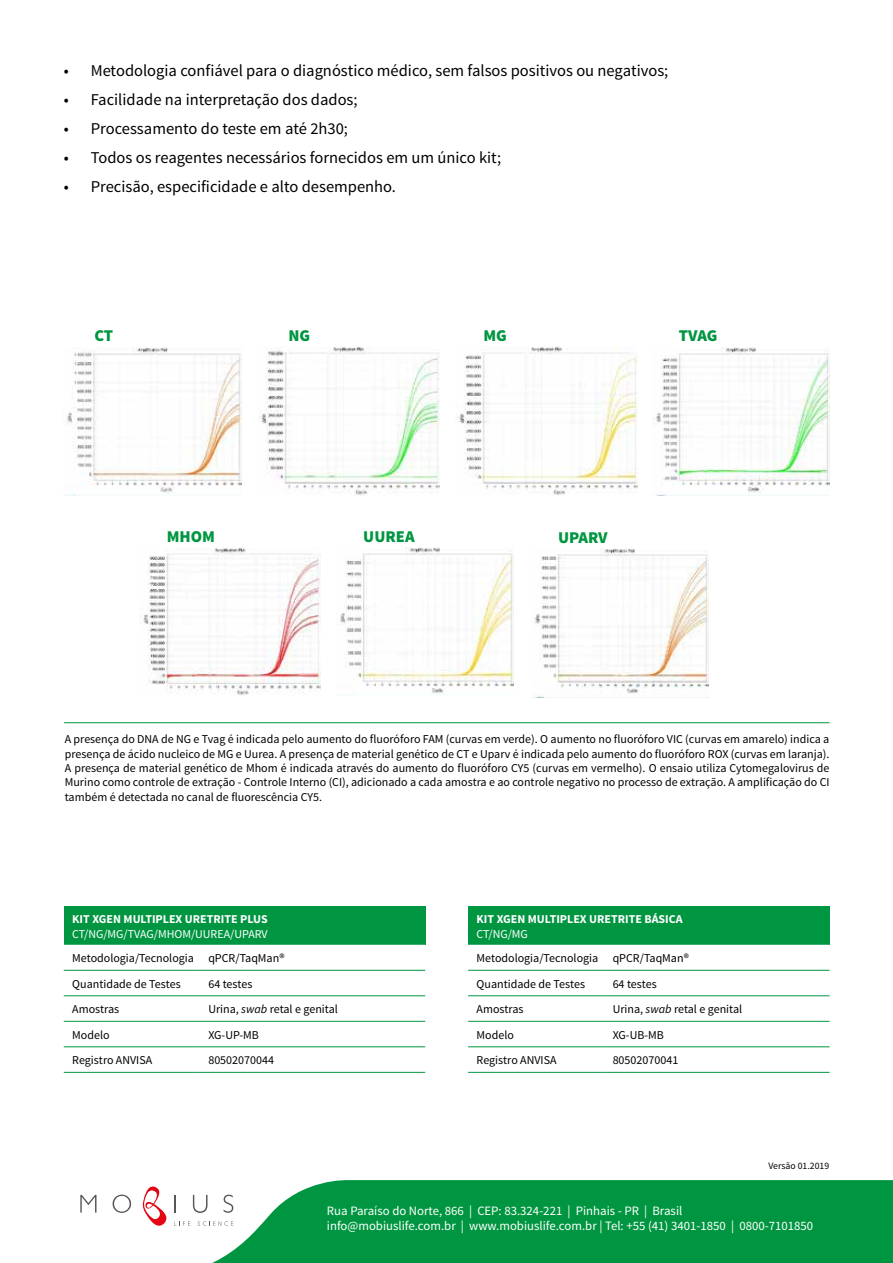
<style>
.page{position:relative;width:893px;height:1263px;background:#fff}
.page>*{position:absolute;margin:0;border:0;box-sizing:border-box;transform-origin:0 0}
.t1{font:16.5px "Source Sans Pro";color:#000}
.t2{font:900 16.5px "Source Sans Pro";color:#009641}
.t3{font:12.75px/15px "Source Sans Pro";color:#fff}
.t4{font:12px/14.4px "Source Sans Pro";color:#000}
.t5{font:700 12px "Source Sans Pro";color:#fff}
.t6{font:12px "Source Sans Pro";color:#fff}
.t7{font:9.75px "Source Sans Pro";color:#000}
.s1{font-style:italic}
</style>
<div class="page">
<div style="left:64px;top:906px;width:361px;height:39px;background:#009641"></div>
<svg style="left:64px;top:969px;width:361px;height:103px"></svg>
<hr style="left:64px;top:970px;width:136px;height:1px;background:#009641">
<hr style="left:200px;top:970px;width:225px;height:1px;background:#009641">
<hr style="left:64px;top:995px;width:136px;height:1px;background:#009641">
<hr style="left:200px;top:995px;width:225px;height:1px;background:#009641">
<hr style="left:64px;top:1021px;width:136px;height:1px;background:#009641">
<hr style="left:200px;top:1021px;width:225px;height:1px;background:#009641">
<hr style="left:64px;top:1046px;width:136px;height:1px;background:#009641">
<hr style="left:200px;top:1046px;width:225px;height:1px;background:#009641">
<hr style="left:64px;top:1072px;width:136px;height:1px;background:#009641">
<hr style="left:200px;top:1072px;width:225px;height:1px;background:#009641">
<div style="left:468px;top:906px;width:361px;height:39px;background:#009641"></div>
<svg style="left:468px;top:969px;width:361px;height:103px"></svg>
<hr style="left:468px;top:970px;width:136px;height:1px;background:#009641">
<hr style="left:604px;top:970px;width:225px;height:1px;background:#009641">
<hr style="left:468px;top:995px;width:136px;height:1px;background:#009641">
<hr style="left:604px;top:995px;width:225px;height:1px;background:#009641">
<hr style="left:468px;top:1021px;width:136px;height:1px;background:#009641">
<hr style="left:604px;top:1021px;width:225px;height:1px;background:#009641">
<hr style="left:468px;top:1046px;width:136px;height:1px;background:#009641">
<hr style="left:604px;top:1046px;width:225px;height:1px;background:#009641">
<hr style="left:468px;top:1072px;width:136px;height:1px;background:#009641">
<hr style="left:604px;top:1072px;width:225px;height:1px;background:#009641">
<hr style="left:64px;top:722px;width:765px;height:1px;background:#009641">
<img style="left:336px;top:547px;width:178px;height:149px">
<img style="left:66px;top:347px;width:175px;height:148px">
<img style="left:653px;top:347px;width:176px;height:148px">
<img style="left:533px;top:548px;width:176px;height:149px">
<img style="left:140px;top:547px;width:180px;height:149px">
<img style="left:259px;top:347px;width:180px;height:148px">
<img style="left:457px;top:347px;width:180px;height:148px">
<svg style="left:95px;top:1180px;width:798px;height:83px;fill:#009641"></svg>
<svg style="left:80px;top:1195px;width:16px;height:17px"></svg>
<svg style="left:113px;top:1194px;width:18px;height:19px"></svg>
<svg style="left:174px;top:1195px;width:2px;height:17px"></svg>
<svg style="left:193px;top:1195px;width:14px;height:18px"></svg>
<svg style="left:224px;top:1195px;width:9px;height:18px"></svg>
<svg style="left:142px;top:1186px;width:24px;height:40px"></svg>
<svg style="left:174px;top:1221px;width:16px;height:5px"></svg>
<svg style="left:197px;top:1221px;width:36px;height:5px"></svg>
<h1 class="t1" style="left:64px;top:60px;width:606px">• Metodologia confiável para o diagnóstico médico, sem falsos positivos ou negativos;</h1>
<h1 class="t1" style="left:64px;top:89px;width:295px">• Facilidade na interpretação dos dados;</h1>
<h1 class="t1" style="left:64px;top:118px;width:286px">• Processamento do teste em até 2h30;</h1>
<h1 class="t1" style="left:64px;top:147px;width:439px">• Todos os reagentes necessários fornecidos em um único kit;</h1>
<h1 class="t1" style="left:64px;top:176px;width:334px">• Precisão, especificidade e alto desempenho.</h1>
<h1 class="t2" style="left:94px;top:325px;width:20px">CT</h1>
<h1 class="t2" style="left:288px;top:325px;width:23px">NG</h1>
<h1 class="t2" style="left:679px;top:325px;width:40px">TVAG</h1>
<h1 class="t2" style="left:483px;top:325px;width:25px">MG</h1>
<h1 class="t2" style="left:167px;top:525px;width:50px">MHOM</h1>
<h1 class="t2" style="left:558px;top:527px;width:51px">UPARV</h1>
<h1 class="t2" style="left:363px;top:525px;width:53px">UUREA</h1>
<p class="t4" style="left:65px;top:732px;width:766px;text-align:justify">A presença do DNA de NG e Tvag é indicada pelo aumento do fluoróforo FAM (curvas em verde). O aumento no fluoróforo VIC (curvas em amarelo) indica a presença de ácido nucleico de MG e Uurea. A presença de material genético de CT e Uparv é indicada pelo aumento do fluoróforo ROX (curvas em laranja).<br>A presença de material genético de Mhom é indicada através do aumento do fluoróforo CY5 (curvas em vermelho). O ensaio utiliza Cytomegalovirus de Murino como controle de extração - Controle Interno (CI), adicionado a cada amostra e ao controle negativo no processo de extração. A amplificação do CI também é detectada no canal de fluorescência CY5.</p>
<p class="t5" style="left:72px;top:911px;width:197px">KIT XGEN MULTIPLEX URETRITE PLUS</p>
<p class="t6" style="left:72px;top:926px;width:197px">CT/NG/MG/TVAG/MHOM/UUREA/UPARV</p>
<p class="t4" style="left:72px;top:945px;width:214px;line-height:25.5px">Metodologia/Tecnologia qPCR/TaqMan®<br>Quantidade de Testes</p>
<p class="t4" style="left:208px;top:976px;width:46px">64 testes</p>
<p class="t4" style="left:72px;top:1002px;width:49px">Amostras</p>
<p class="t4" style="left:208px;top:1002px;width:131px">Urina, <span class="s1">swab</span> retal e genital</p>
<p class="t4" style="left:72px;top:1027px;width:39px">Modelo</p>
<p class="t4" style="left:208px;top:1027px;width:52px">XG-UP-MB</p>
<p class="t4" style="left:72px;top:1053px;width:81px">Registro ANVISA</p>
<p class="t4" style="left:208px;top:1053px;width:67px">80502070044</p>
<p class="t5" style="left:477px;top:911px;width:208px">KIT XGEN MULTIPLEX URETRITE BÁSICA</p>
<p class="t6" style="left:477px;top:926px;width:53px">CT/NG/MG</p>
<p class="t4" style="left:477px;top:945px;width:214px;line-height:25.5px">Metodologia/Tecnologia qPCR/TaqMan®<br>Quantidade de Testes</p>
<p class="t4" style="left:613px;top:976px;width:46px">64 testes</p>
<p class="t4" style="left:477px;top:1002px;width:49px">Amostras</p>
<p class="t4" style="left:613px;top:1002px;width:131px">Urina, <span class="s1">swab</span> retal e genital</p>
<p class="t4" style="left:477px;top:1027px;width:39px">Modelo</p>
<p class="t4" style="left:613px;top:1027px;width:53px">XG-UB-MB</p>
<p class="t4" style="left:477px;top:1053px;width:81px">Registro ANVISA</p>
<p class="t4" style="left:613px;top:1053px;width:67px">80502070041</p>
<p class="t7" style="left:768px;top:1160px;width:62px">Versão 01.2019</p>
<p class="t3" style="left:327px;top:1203px;width:488px">Rua Paraíso do Norte, 866 | CEP: 83.324-221 | Pinhais - PR | Brasil info@mobiuslife.com.br | www.mobiuslife.com.br | Tel: +55 (41) 3401-1850 | 0800-7101850</p>
</div>
